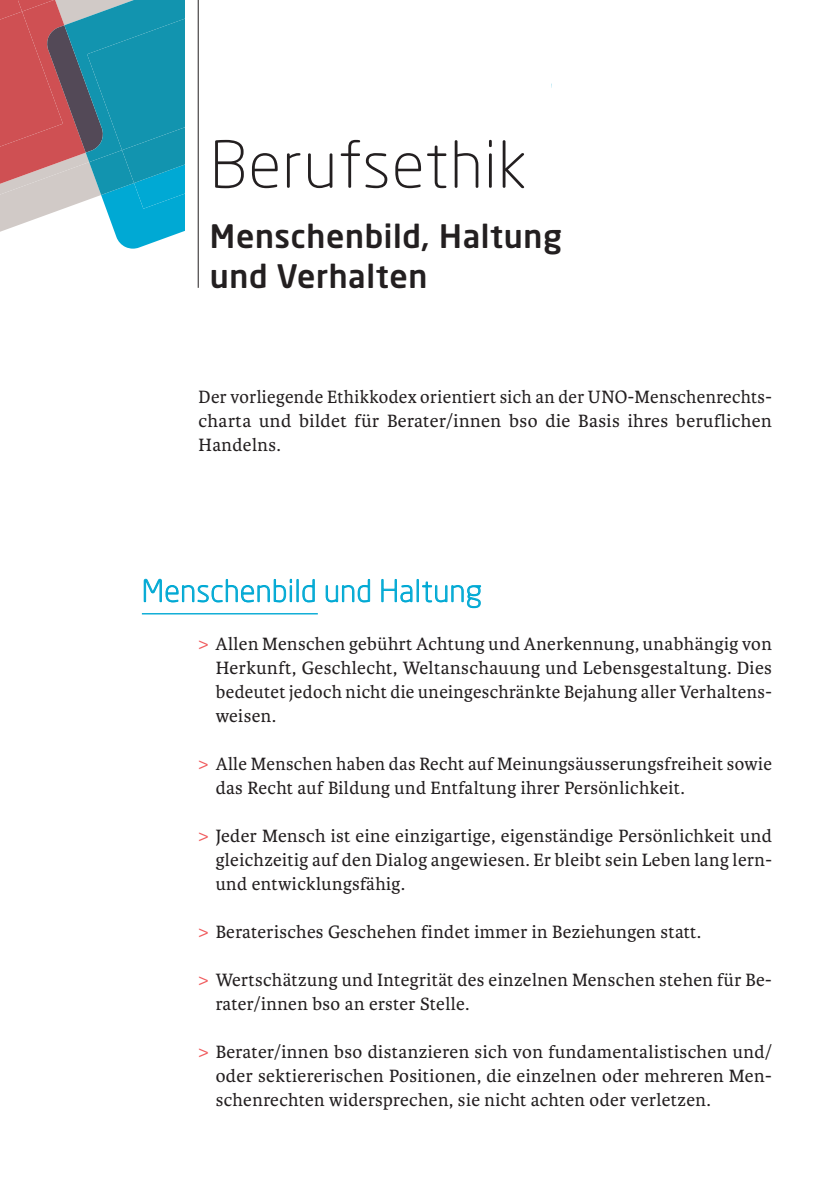
<style>
.page{position:relative;width:840px;height:1191px;background:#fff}
.page>*{position:absolute;margin:0;border:0;box-sizing:border-box;transform-origin:0 0}
.t1{font:300 64px "Neo Sans";letter-spacing:.02em;color:#231f20}
.t2{font:500 32px/40px "Neo Sans";letter-spacing:.02em;color:#231f20}
.t3{font:300 30px "Neo Sans";letter-spacing:.02em;color:#00a9d4}
.t4{font:19px/24px "Karmina Basic";letter-spacing:.02em;color:#231f20;text-align:justify}
.s1{color:#f0595b}
</style>
<div class="page">
<hr style="left:198px;top:0;width:1px;height:288px;background:#231f20">
<hr style="left:142px;top:613px;width:175px;height:1px;background:#00a9d4">
<svg style="left:144px;top:578px;width:148px;height:24px"></svg>
<div style="left:296px;top:579px;width:2px;height:23px;border:1px solid #00a9d4"></div>
<svg style="left:302px;top:579px;width:13px;height:23px"></svg>
<svg style="left:325px;top:579px;width:45px;height:23px"></svg>
<svg style="left:381px;top:579px;width:31px;height:23px"></svg>
<div style="left:416px;top:579px;width:2px;height:23px;border:1px solid #00a9d4"></div>
<svg style="left:422px;top:581px;width:59px;height:27px"></svg>
<svg style="left:0;top:0;width:199px;height:238px;background:#7495a4"></svg>
<h1 class="t1" style="left:210px;top:126px;width:318px">Berufsethik</h1>
<h2 class="t2" style="left:210px;top:215px;width:353px">Menschenbild, Haltung und Verhalten</h2>
<p class="t4" style="left:198px;top:385px;width:574px">Der vorliegende Ethikkodex orientiert sich an der UNO-Menschenrechts&shy;charta und bildet für Berater/innen bso die Basis ihres beruflichen Handelns.</p>
<h3 class="t3" style="left:142px;top:573px;width:341px">Menschenbild und Haltung</h3>
<p class="t4" style="left:215px;top:632px;width:557px;text-indent:-17px"><span class="s1">&gt;</span> Allen Menschen gebührt Achtung und Anerkennung, unabhängig von Herkunft, Geschlecht, Weltanschauung und Lebensgestaltung. Dies bedeutet jedoch nicht die uneingeschränkte Bejahung aller Verhaltens&shy;weisen.</p>
<p class="t4" style="left:215px;top:752px;width:557px;text-indent:-17px"><span class="s1">&gt;</span> Alle Menschen haben das Recht auf Meinungsäusserungsfreiheit sowie das Recht auf Bildung und Entfaltung ihrer Persönlichkeit.</p>
<p class="t4" style="left:215px;top:824px;width:557px;text-indent:-17px"><span class="s1">&gt;</span> Jeder Mensch ist eine einzigartige, eigenständige Persönlichkeit und gleichzeitig auf den Dialog angewiesen. Er bleibt sein Leben lang lern&shy;und entwicklungsfähig.</p>
<p class="t4" style="left:198px;top:920px;width:503px"><span class="s1">&gt;</span> Beraterisches Geschehen findet immer in Beziehungen statt.</p>
<p class="t4" style="left:215px;top:968px;width:557px;text-indent:-17px"><span class="s1">&gt;</span> Wertschätzung und Integrität des einzelnen Menschen stehen für Be&shy;rater/innen bso an erster Stelle.</p>
<p class="t4" style="left:215px;top:1040px;width:557px;text-indent:-17px"><span class="s1">&gt;</span> Berater/innen bso distanzieren sich von fundamentalistischen und/ oder sektiererischen Positionen, die einzelnen oder mehreren Men&shy;schenrechten widersprechen, sie nicht achten oder verletzen.</p>
</div>
